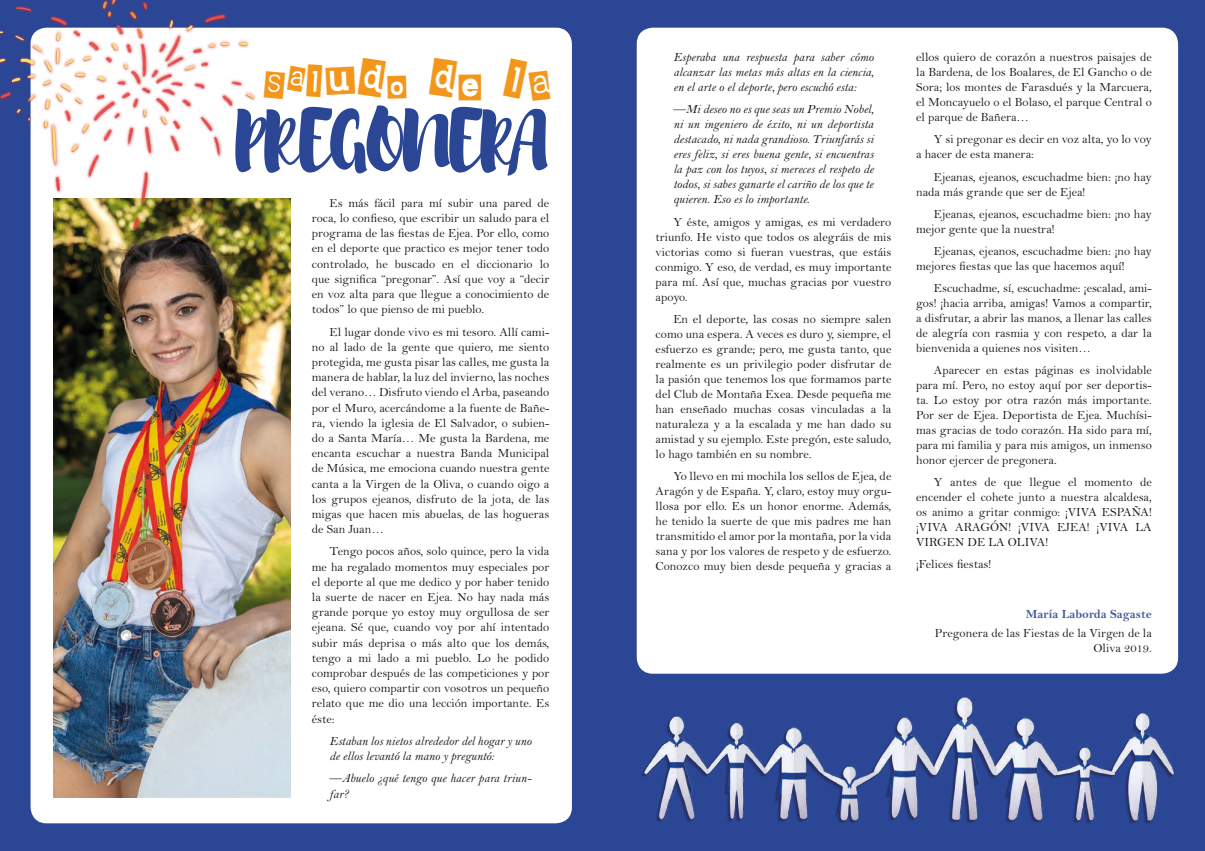
<style>
.page{position:relative;width:1205px;height:851px;background:#fff}
.page>*{position:absolute;margin:0;border:0;box-sizing:border-box;transform-origin:0 0}
.t1{font:77.38px "Brusher";color:#2a4694}
.t2{font:47.38px "Earwig Factory";letter-spacing:.06em;color:#f3971c}
.t3{font:12.5px/15px "Bell MT Std";color:#1c1c1b;text-align:justify}
.t4{font:italic 12.5px/15px "Bell MT Std";color:#1c1c1b}
.t5{font:700 12.5px "Bell MT Std";color:#425c9d}
.s1{font-style:normal}
</style>
<div class="page">
<div style="left:0;top:0;width:1205px;height:850px;background:#2a4694"></div>
<div style="left:31px;top:28px;width:541px;height:795px;background:#fff;border-radius:16px"></div>
<div style="left:637px;top:28px;width:541px;height:645px;background:#fff;border-radius:16px"></div>
<img style="left:53px;top:198px;width:238px;height:599px">
<img style="left:642px;top:697px;width:532px;height:126px">
<img style="left:0;top:0;width:256px;height:232px">
<h2 class="t2" style="left:264px;top:47px;width:287px">Saludo de la</h2>
<h1 class="t1" style="left:235px;top:98px;width:315px">PREGONERA</h1>
<p class="t3" style="left:312px;top:195px;width:239px;text-indent:18px">Es más fácil para mí subir una pared de roca, lo confieso, que escribir un saludo para el programa de las fiestas de Ejea. Por ello, como en el deporte que practico es mejor tener todo controlado, he buscado en el diccionario lo que significa “pregonar”. Así que voy a “decir en voz alta para que llegue a conocimiento de todos” lo que pienso de mi pueblo.</p>
<p class="t3" style="left:312px;top:324px;width:239px;text-indent:18px">El lugar donde vivo es mi tesoro. Allí cami&shy;no al lado de la gente que quiero, me siento protegida, me gusta pisar las calles, me gusta la manera de hablar, la luz del invierno, las noches del verano… Disfruto viendo el Arba, paseando por el Muro, acercándome a la fuente de Bañe&shy;ra, viendo la iglesia de El Salvador, o subien&shy;do a Santa María… Me gusta la Bardena, me encanta escuchar a nuestra Banda Municipal de Música, me emociona cuando nuestra gente canta a la Virgen de la Oliva, o cuando oigo a los grupos ejeanos, disfruto de la jota, de las migas que hacen mis abuelas, de las hogueras de San Juan…</p>
<p class="t3" style="left:312px;top:544px;width:239px;text-indent:18px">Tengo pocos años, solo quince, pero la vida me ha regalado momentos muy especiales por el deporte al que me dedico y por haber tenido la suerte de nacer en Ejea. No hay nada más grande porque yo estoy muy orgullosa de ser ejeana. Sé que, cuando voy por ahí intentado subir más deprisa o más alto que los demás, tengo a mi lado a mi pueblo. Lo he podido comprobar después de las competiciones y por eso, quiero compartir con vosotros un pequeño relato que me dio una lección importante. Es éste:</p>
<p class="t4" style="left:330px;top:733px;width:203px">Estaban los nietos alrededor del hogar y uno de ellos levantó la mano y preguntó:</p>
<p class="t4" style="left:330px;top:770px;width:204px"><span class="s1">—</span>Abuelo ¿qué tengo que hacer para triun&shy;far?</p>
<p class="t4" style="left:673px;top:50px;width:202px;text-align:justify">Esperaba una respuesta para saber cómo alcanzar las metas más altas en la ciencia, en el arte o el deporte, pero escuchó esta:</p>
<p class="t4" style="left:673px;top:102px;width:202px;text-align:justify"><span class="s1">—</span>Mi deseo no es que seas un Premio Nobel, ni un ingeniero de éxito, ni un deportista destacado, ni nada grandioso. Triunfarás si eres feliz, si eres buena gente, si encuentras la paz con los tuyos, si mereces el respeto de todos, si sabes ganarte el cariño de los que te quieren. Eso es lo importante.</p>
<p class="t3" style="left:656px;top:214px;width:237px;text-indent:18px">Y éste, amigos y amigas, es mi verdadero triunfo. He visto que todos os alegráis de mis victorias como si fueran vuestras, que estáis conmigo. Y eso, de verdad, es muy importante para mí. Así que, muchas gracias por vuestro apoyo.</p>
<p class="t3" style="left:656px;top:311px;width:237px;text-indent:18px">En el deporte, las cosas no siempre salen como una espera. A veces es duro y, siempre, el esfuerzo es grande; pero, me gusta tanto, que realmente es un privilegio poder disfrutar de la pasión que tenemos los que formamos parte del Club de Montaña Exea. Desde pequeña me han enseñado muchas cosas vinculadas a la naturaleza y a la escalada y me han dado su amistad y su ejemplo. Este pregón, este saludo, lo hago también en su nombre.</p>
<p class="t3" style="left:656px;top:468px;width:237px;text-indent:18px">Yo llevo en mi mochila los sellos de Ejea, de Aragón y de España. Y, claro, estoy muy orgu&shy;llosa por ello. Es un honor enorme. Además, he tenido la suerte de que mis padres me han transmitido el amor por la montaña, por la vida sana y por los valores de respeto y de esfuerzo.<br>Conozco muy bien desde pequeña y gracias a</p>
<p class="t3" style="left:916px;top:50px;width:237px">ellos quiero de corazón a nuestros paisajes de la Bardena, de los Boalares, de El Gancho o de Sora; los montes de Farasdués y la Marcuera, el Moncayuelo o el Bolaso, el parque Central o el parque de Bañera…</p>
<p class="t3" style="left:916px;top:132px;width:237px;text-indent:18px">Y si pregonar es decir en voz alta, yo lo voy a hacer de esta manera:</p>
<p class="t3" style="left:916px;top:169px;width:237px;text-indent:18px">Ejeanas, ejeanos, escuchadme bien: ¡no hay nada más grande que ser de Ejea!</p>
<p class="t3" style="left:916px;top:206px;width:237px;text-indent:18px">Ejeanas, ejeanos, escuchadme bien: ¡no hay mejor gente que la nuestra!</p>
<p class="t3" style="left:916px;top:243px;width:237px;text-indent:18px">Ejeanas, ejeanos, escuchadme bien: ¡no hay mejores fiestas que las que hacemos aquí!</p>
<p class="t3" style="left:916px;top:280px;width:237px;text-indent:18px">Escuchadme, sí, escuchadme: ¡escalad, ami&shy;gos! ¡hacia arriba, amigas! Vamos a compartir, a disfrutar, a abrir las manos, a llenar las calles de alegría con rasmia y con respeto, a dar la bienvenida a quienes nos visiten…</p>
<p class="t3" style="left:916px;top:362px;width:237px;text-indent:18px">Aparecer en estas páginas es inolvidable para mí. Pero, no estoy aquí por ser deportis&shy;ta. Lo estoy por otra razón más importante.<br>Por ser de Ejea. Deportista de Ejea. Muchísi&shy;mas gracias de todo corazón. Ha sido para mí, para mi familia y para mis amigos, un inmenso honor ejercer de pregonera.</p>
<p class="t3" style="left:916px;top:475px;width:237px;text-indent:18px">Y antes de que llegue el momento de encender el cohete junto a nuestra alcaldesa, os animo a gritar conmigo: ¡VIVA ESPAÑA! ¡VIVA ARAGÓN! ¡VIVA EJEA! ¡VIVA LA VIRGEN DE LA OLIVA!</p>
<p class="t3" style="left:916px;top:557px;width:77px">¡Felices fiestas!</p>
<p class="t5" style="left:1026px;top:607px;width:127px">María Laborda Sagaste</p>
<p class="t3" style="left:935px;top:625px;width:218px;text-align:right">Pregonera de las Fiestas de la Virgen de la<br>Oliva 2019.</p>
</div>
